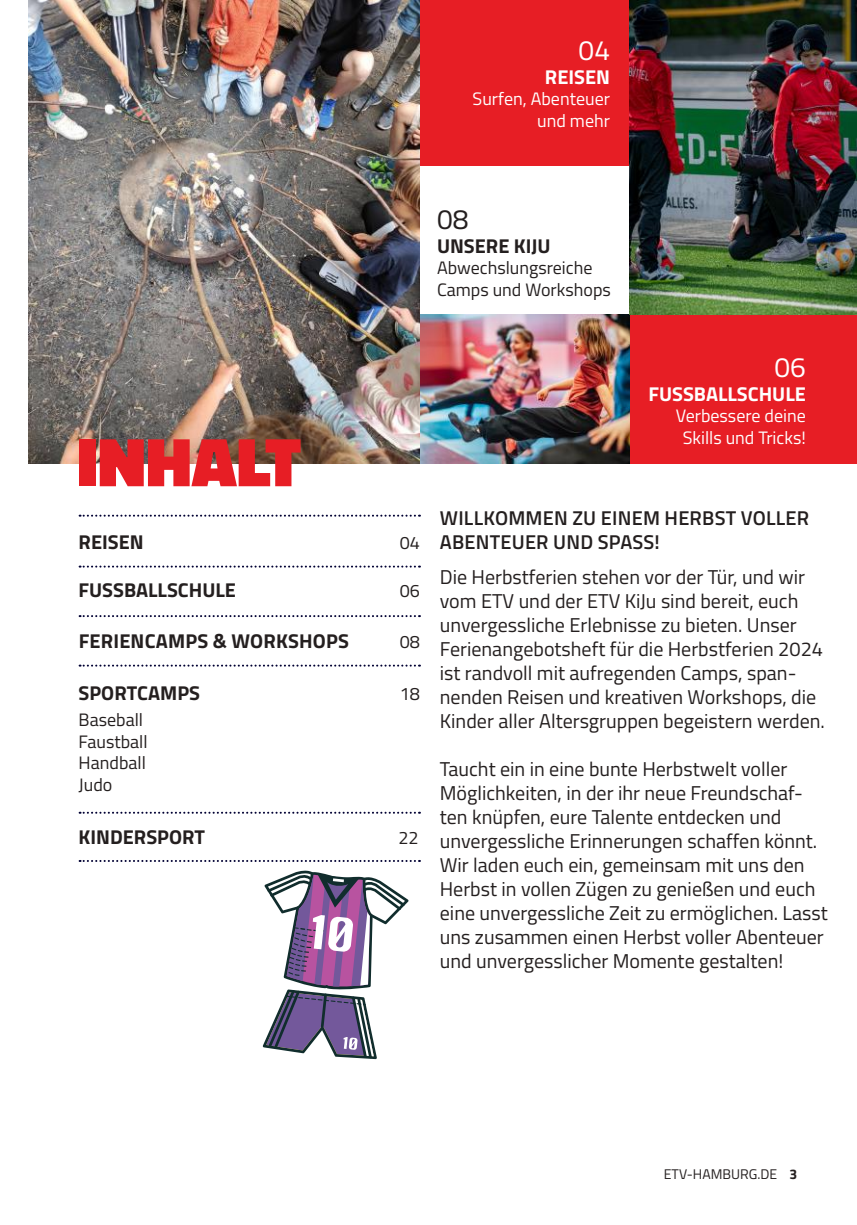
<style>
.page{position:relative;width:857px;height:1225px;background:#fff}
.page>*{position:absolute;margin:0;border:0;box-sizing:border-box;transform-origin:0 0}
.t1{font:900 70px "Titillium Web";color:#e71e25}
.t2{font:28px "Titillium Web";color:#fff}
.t3{font:28px "Titillium Web";color:#241f1f}
.t4{font:20px/24px "Titillium Web";color:#241f1f}
.t5{font:700 20px "Titillium Web";color:#241f1f}
.t6{font:600 20px/24px "Titillium Web";letter-spacing:.01em;color:#241f1f}
.t7{font:700 20px "Titillium Web";color:#fff}
.t8{font:18px/21.6px "Titillium Web";color:#241f1f}
.t9{font:18px/21.6px "Titillium Web";color:#fff;text-align:right}
.t10{font:14px "Titillium Web";color:#241f1f}
.s1{font-weight:700}
</style>
<div class="page">
<div style="left:420px;top:0;width:209px;height:166px;background:#e71e25"></div>
<div style="left:629px;top:315px;width:227px;height:148px;background:#e71e25"></div>
<img style="left:420px;top:315px;width:209px;height:148px">
<img style="left:629px;top:0;width:227px;height:315px">
<img style="left:28px;top:0;width:392px;height:463px">
<svg style="left:80px;top:565px;width:340px;height:2px"></svg>
<svg style="left:80px;top:615px;width:340px;height:2px"></svg>
<svg style="left:80px;top:664px;width:340px;height:2px"></svg>
<svg style="left:80px;top:811px;width:340px;height:2px"></svg>
<svg style="left:80px;top:514px;width:340px;height:2px"></svg>
<svg style="left:80px;top:860px;width:340px;height:2px"></svg>
<svg style="left:263px;top:870px;width:145px;height:189px"></svg>
<h2 class="t2" style="left:578px;top:29px;width:33px">04</h2>
<p class="t7" style="left:544px;top:61px;width:67px">REISEN</p>
<p class="t9" style="left:472px;top:87px;width:139px">Surfen, Abenteuer und mehr</p>
<h2 class="t3" style="left:437px;top:198px;width:33px">08</h2>
<p class="t5" style="left:437px;top:230px;width:115px">UNSERE KIJU</p>
<p class="t8" style="left:437px;top:256px;width:175px">Abwechslungsreiche<br>Camps und Workshops</p>
<h1 class="t1" style="left:77px;top:410px;width:225px">INHALT</h1>
<h2 class="t2" style="left:774px;top:346px;width:33px">06</h2>
<p class="t7" style="left:648px;top:378px;width:159px">FUSSBALLSCHULE</p>
<p class="t9" style="left:675px;top:404px;width:132px;text-align:center">Verbessere deine<br>Skills und Tricks!</p>
<p class="t5" style="left:79px;top:526px;width:67px">REISEN</p>
<p class="t5" style="left:79px;top:575px;width:159px">FUSSBALLSCHULE</p>
<p class="t5" style="left:79px;top:625px;width:272px">FERIENCAMPS &amp; WORKSHOPS</p>
<p class="t5" style="left:79px;top:678px;width:123px">SPORTCAMPS</p>
<p class="t8" style="left:79px;top:708px;width:70px">Baseball<br>Faustball<br>Handball<br>Judo</p>
<p class="t5" style="left:79px;top:822px;width:128px">KINDERSPORT</p>
<p class="t8" style="left:399px;top:531px;width:22px">04</p>
<p class="t8" style="left:399px;top:579px;width:22px">06</p>
<p class="t8" style="left:399px;top:629px;width:22px">08</p>
<p class="t8" style="left:399px;top:682px;width:22px">18</p>
<p class="t8" style="left:398px;top:825px;width:22px">22</p>
<p class="t6" style="left:439px;top:505px;width:370px">WILLKOMMEN ZU EINEM HERBST VOLLER<br>ABENTEUER UND SPASS!</p>
<p class="t4" style="left:439px;top:564px;width:386px">Die Herbstferien stehen vor der Tür, und wir vom ETV und der ETV KiJu sind bereit, euch unvergessliche Erlebnisse zu bieten. Unser Ferienangebotsheft für die Herbstferien 2024 ist randvoll mit aufregenden Camps, span&shy;nenden Reisen und kreativen Workshops, die Kinder aller Altersgruppen begeistern werden.</p>
<p class="t4" style="left:439px;top:756px;width:389px">Taucht ein in eine bunte Herbstwelt voller Möglichkeiten, in der ihr neue Freundschaf&shy;ten knüpfen, eure Talente entdecken und unvergessliche Erinnerungen schaffen könnt.<br>Wir laden euch ein, gemeinsam mit uns den Herbst in vollen Zügen zu genießen und euch eine unvergessliche Zeit zu ermöglichen. Lasst uns zusammen einen Herbst voller Abenteuer und unvergesslicher Momente gestalten!</p>
<p class="t10" style="left:663px;top:1164px;width:135px">ETV-HAMBURG.DE <span class="s1">3</span></p>
</div>
